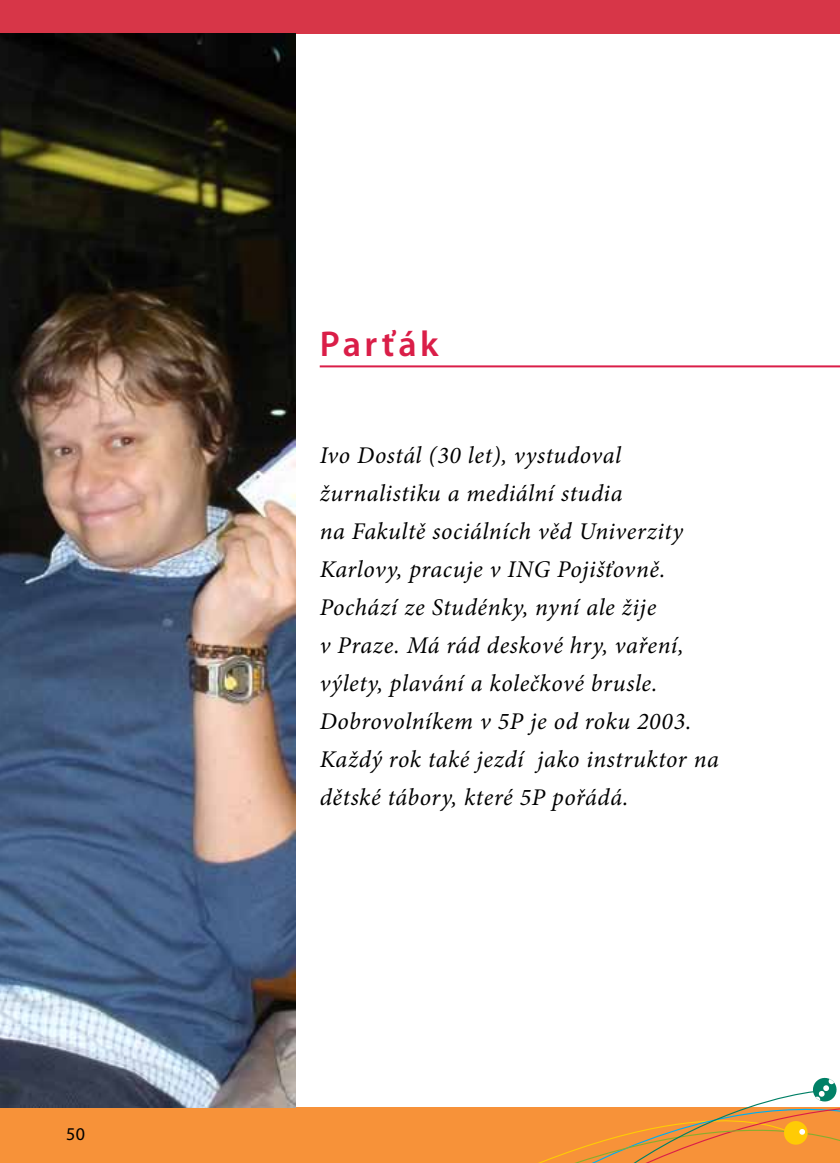
<style>
.page{position:relative;width:840px;height:1163px;background:#fff}
.page>*{position:absolute;margin:0;border:0;box-sizing:border-box;transform-origin:0 0}
.t1{font:600 36px "Myriad Pro";letter-spacing:.1em;color:#da1e48}
.t2{font:italic 24px/38px "Minion Pro";letter-spacing:.025em;color:#000}
.t3{font:18px "Myriad Pro";color:#000}
</style>
<div class="page">
<div style="left:0;top:1107px;width:839px;height:55px;background:#f79239"></div>
<svg style="left:541px;top:1077px;width:298px;height:85px"></svg>
<div style="left:0;top:0;width:839px;height:33px;background:#d73648"></div>
<hr style="left:319px;top:365px;width:520px;height:2px;background:#da1e48">
<img style="left:0;top:33px;width:295px;height:1074px">
<p class="t3" style="left:66px;top:1122px;width:21px">50</p>
<h1 class="t1" style="left:319px;top:321px;width:120px">Parťák</h1>
<p class="t2" style="left:319px;top:436px;width:400px">Ivo Dostál (30 let), vystudoval žurnalistiku a mediální studia<br>na Fakultě sociálních věd Univerzity Karlovy, pracuje v ING Pojišťovně.<br>Pochází ze Studénky, nyní ale žije<br>v Praze. Má rád deskové hry, vaření, výlety, plavání a kolečkové brusle.<br>Dobrovolníkem v 5P je od roku 2003.<br>Každý rok také jezdí jako instruktor na dětské tábory, které 5P pořádá.</p>
</div>
